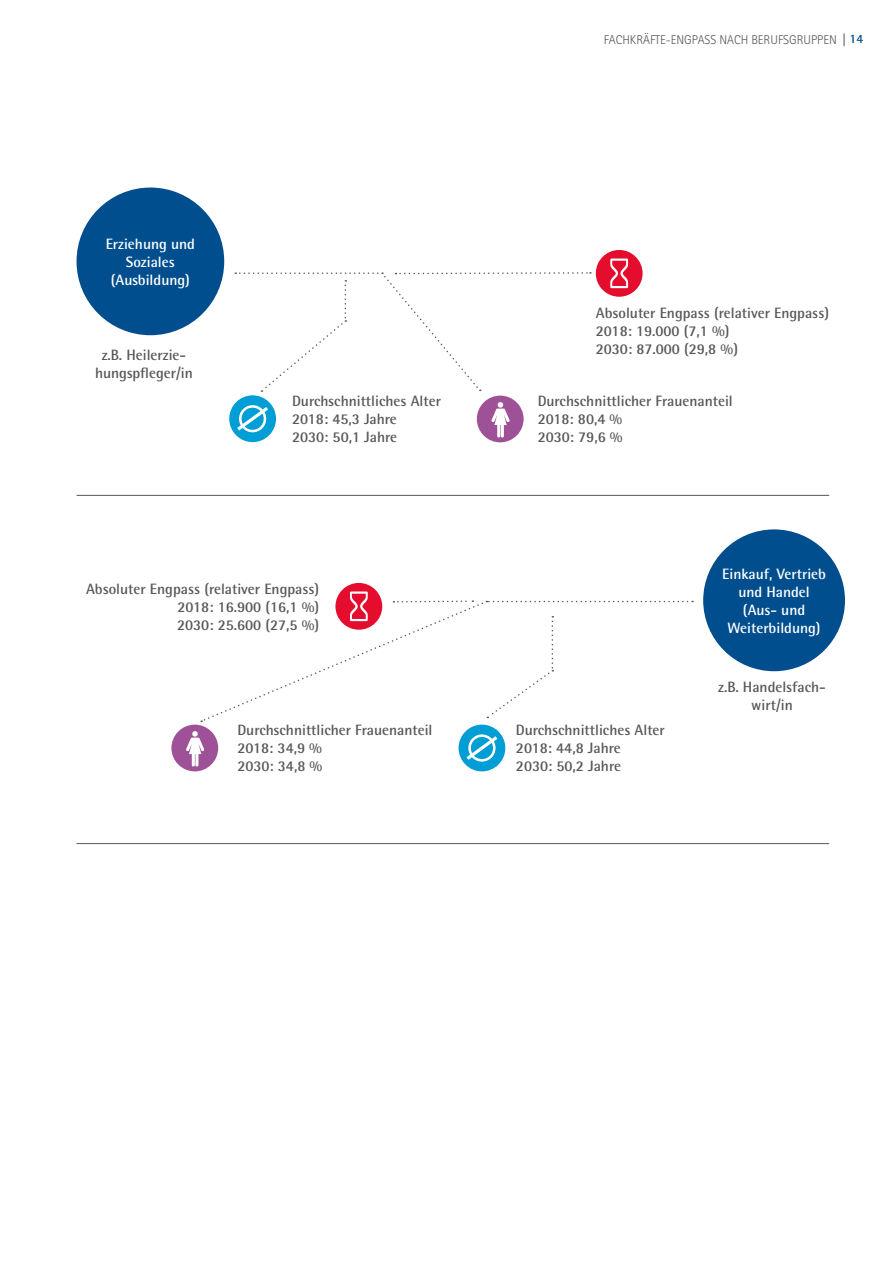
<style>
.page{position:relative;width:893px;height:1263px;background:#fff}
.page>*{position:absolute;margin:0;border:0;box-sizing:border-box;transform-origin:0 0}
.t1{font:700 15px/18px "Rotis Semi Sans Std";color:#575756}
.t2{font:700 15px/18px "Rotis Semi Sans Std";color:#fff;text-align:center}
.t3{font:300 12.75px "Rotis Sans Serif Pro";color:#575756}
.s1{font-family:"Frutiger";font-weight:400;font-stretch:condensed}
.s2{font-family:"Rotis Semi Sans Std";font-weight:700;color:#004e8d}
</style>
<div class="page">
<div style="left:596px;top:250px;width:47px;height:47px;background:#e40d2e;border-radius:50%"></div>
<svg style="left:610px;top:258px;width:18px;height:30px"></svg>
<div style="left:477px;top:396px;width:47px;height:46px;background:#9f5198;border-radius:50%"></div>
<svg style="left:491px;top:402px;width:19px;height:35px"></svg>
<div style="left:229px;top:395px;width:47px;height:47px;background:#009ed4;border-radius:50%"></div>
<svg style="left:234px;top:404px;width:38px;height:30px"></svg>
<svg style="left:235px;top:272px;width:356px;height:120px"></svg>
<hr style="left:77px;top:495px;width:752px;height:1px;background:#575756">
<hr style="left:77px;top:843px;width:752px;height:1px;background:#575756">
<div style="left:335px;top:583px;width:47px;height:47px;background:#e40d2e;border-radius:50%"></div>
<div style="left:171px;top:725px;width:47px;height:46px;background:#9f5198;border-radius:50%"></div>
<svg style="left:186px;top:731px;width:19px;height:35px"></svg>
<div style="left:459px;top:725px;width:46px;height:46px;background:#009ed4;border-radius:50%"></div>
<svg style="left:463px;top:733px;width:38px;height:30px"></svg>
<div style="left:77px;top:188px;width:147px;height:147px;background:#004e8d;border-radius:50%"></div>
<svg style="left:201px;top:591px;width:492px;height:131px"></svg>
<div style="left:703px;top:529px;width:142px;height:142px;background:#004e8d;border-radius:50%"></div>
<p class="t2" style="left:106px;top:235px;width:91px">Erziehung und<br>Soziales (Ausbildung)</p>
<p class="t1" style="left:95px;top:345px;width:99px;text-align:center">z.B. Heilerzie&shy;hungspfleger/in</p>
<p class="t3" style="left:604px;top:33px;width:261px">FACHKRÄFTE-ENGPASS NACH BERUFSGRUPPEN <span class="s1">|</span> <span class="s2">14</span></p>
<p class="t1" style="left:596px;top:304px;width:235px">Absoluter Engpass (relativer Engpass)<br>2018: 19.000 (7,1 %)<br>2030: 87.000 (29,8 %)</p>
<p class="t1" style="left:292px;top:392px;width:150px">Durchschnittliches Alter<br>2018: 45,3 Jahre<br>2030: 50,1 Jahre</p>
<p class="t1" style="left:538px;top:392px;width:197px">Durchschnittlicher Frauenanteil<br>2018: 80,4 %<br>2030: 79,6 %</p>
<p class="t1" style="left:177px;top:579px;width:144px;text-align:justify;text-indent:-91px">Absoluter Engpass (relativer Engpass)<br>2018: 16.900 (16,1 %)<br>2030: 25.600 (27,5 %)</p>
<p class="t1" style="left:237px;top:721px;width:197px">Durchschnittlicher Frauenanteil<br>2018: 34,9 %<br>2030: 34,8 %</p>
<p class="t1" style="left:516px;top:721px;width:150px">Durchschnittliches Alter<br>2018: 44,8 Jahre<br>2030: 50,2 Jahre</p>
<p class="t2" style="left:722px;top:564px;width:105px">Einkauf, Vertrieb und Handel (Aus- und<br>Weiterbildung)</p>
<p class="t1" style="left:718px;top:678px;width:109px;text-align:center">z.B. Handelsfach&shy;wirt/in</p>
</div>
